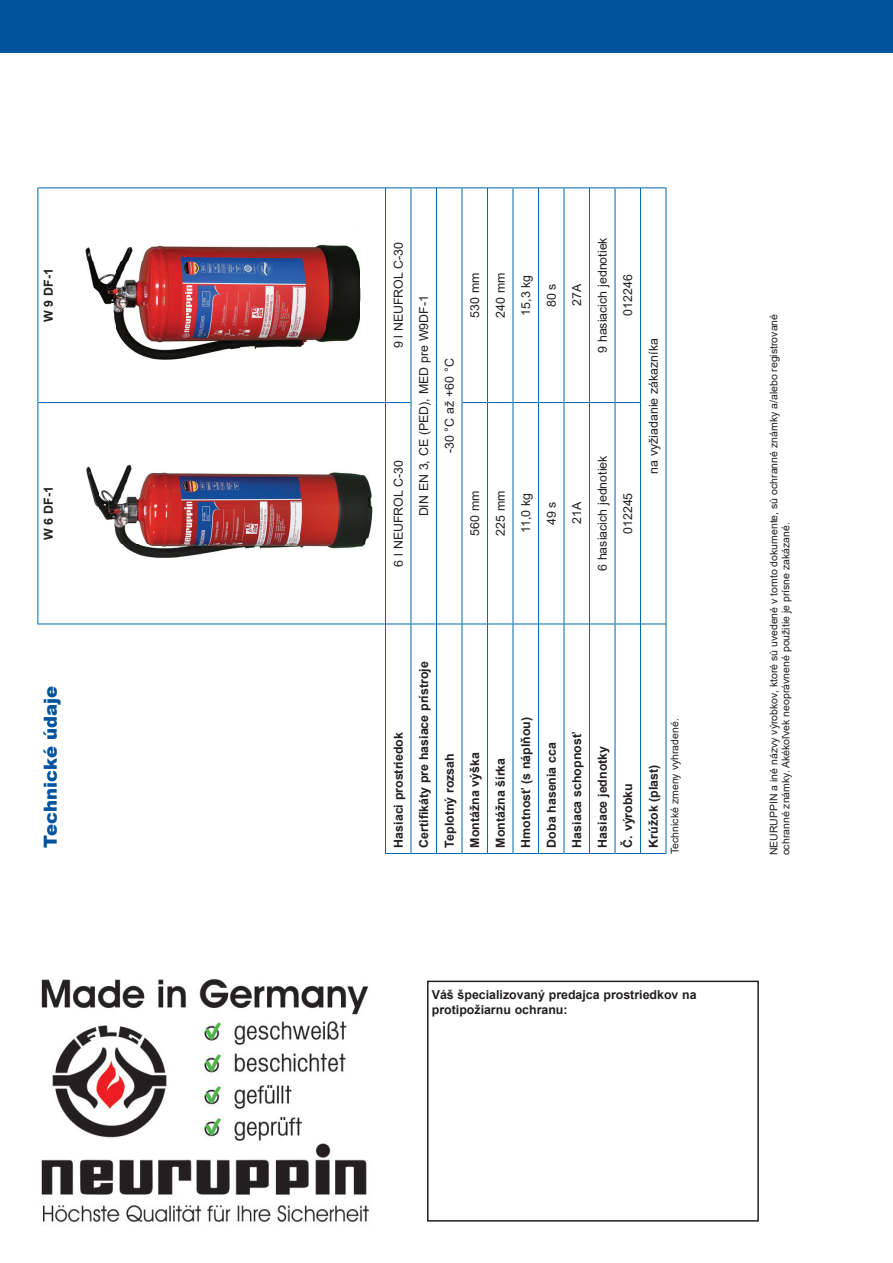
<style>
.page{position:relative;width:893px;height:1263px;background:#fff}
.page>*{position:absolute;margin:0;border:0;box-sizing:border-box;transform-origin:0 0}
._03_12_pt_Blue_Heade{font:900 18px "Arial";color:#01539e}
._04_Bold_Subhead{font:700 12.3px/15px "Arial";color:#231f20}
._09_Tabbed_Copy{font:12.3px "Arial";color:#231f20}
._16_Note_7_pt__type{font:10.5px/12px "Arial";color:#231f20}
</style>
<div class="page">
<div style="left:0;top:0;width:893px;height:52px;background:#01539e"></div>
<hr style="left:38px;top:403px;width:1px;height:221px;background:#0068a9">
<hr style="left:38px;top:624px;width:347px;height:1px;background:#0068a9">
<hr style="left:38px;top:187px;width:1px;height:216px;background:#0068a9">
<hr style="left:38px;top:402px;width:347px;height:1px;background:#0068a9">
<hr style="left:38px;top:187px;width:347px;height:1px;background:#0068a9">
<hr style="left:385px;top:624px;width:1px;height:230px;background:#0068a9">
<hr style="left:385px;top:403px;width:1px;height:221px;background:#0068a9">
<hr style="left:385px;top:187px;width:1px;height:216px;background:#0068a9">
<svg style="left:386px;top:402px;width:25px;height:1px"></svg>
<hr style="left:411px;top:624px;width:1px;height:230px;background:#0068a9">
<hr style="left:411px;top:403px;width:1px;height:221px;background:#0068a9">
<hr style="left:411px;top:187px;width:1px;height:216px;background:#0068a9">
<hr style="left:436px;top:624px;width:1px;height:230px;background:#0068a9">
<hr style="left:436px;top:403px;width:1px;height:221px;background:#0068a9">
<hr style="left:436px;top:187px;width:1px;height:216px;background:#0068a9">
<hr style="left:462px;top:624px;width:1px;height:230px;background:#0068a9">
<hr style="left:462px;top:403px;width:1px;height:221px;background:#0068a9">
<hr style="left:462px;top:187px;width:1px;height:216px;background:#0068a9">
<hr style="left:487px;top:624px;width:1px;height:230px;background:#0068a9">
<hr style="left:487px;top:403px;width:1px;height:221px;background:#0068a9">
<hr style="left:487px;top:187px;width:1px;height:216px;background:#0068a9">
<hr style="left:513px;top:624px;width:1px;height:230px;background:#0068a9">
<hr style="left:513px;top:403px;width:1px;height:221px;background:#0068a9">
<hr style="left:513px;top:187px;width:1px;height:216px;background:#0068a9">
<hr style="left:538px;top:624px;width:1px;height:230px;background:#0068a9">
<hr style="left:538px;top:403px;width:1px;height:221px;background:#0068a9">
<hr style="left:538px;top:187px;width:1px;height:216px;background:#0068a9">
<hr style="left:564px;top:624px;width:1px;height:230px;background:#0068a9">
<hr style="left:564px;top:403px;width:1px;height:221px;background:#0068a9">
<hr style="left:564px;top:187px;width:1px;height:216px;background:#0068a9">
<hr style="left:589px;top:624px;width:1px;height:230px;background:#0068a9">
<hr style="left:589px;top:403px;width:1px;height:221px;background:#0068a9">
<hr style="left:589px;top:187px;width:1px;height:216px;background:#0068a9">
<hr style="left:615px;top:624px;width:1px;height:230px;background:#0068a9">
<hr style="left:615px;top:403px;width:1px;height:221px;background:#0068a9">
<hr style="left:615px;top:187px;width:1px;height:216px;background:#0068a9">
<svg style="left:462px;top:402px;width:178px;height:1px"></svg>
<svg style="left:386px;top:187px;width:280px;height:1px"></svg>
<hr style="left:640px;top:624px;width:1px;height:230px;background:#0068a9">
<svg style="left:386px;top:853px;width:280px;height:1px"></svg>
<hr style="left:640px;top:403px;width:1px;height:221px;background:#0068a9">
<svg style="left:386px;top:624px;width:280px;height:1px"></svg>
<hr style="left:640px;top:187px;width:1px;height:216px;background:#0068a9">
<hr style="left:666px;top:624px;width:1px;height:230px;background:#0068a9">
<hr style="left:666px;top:403px;width:1px;height:221px;background:#0068a9">
<hr style="left:666px;top:187px;width:1px;height:216px;background:#0068a9">
<img style="left:86px;top:464px;width:287px;height:94px">
<img style="left:85px;top:244px;width:276px;height:116px">
<div style="left:427px;top:980px;width:332px;height:241px;border:2px solid #231f20"></div>
<img style="left:41px;top:979px;width:328px;height:243px">
<p class="_04_Bold_Subhead" style="left:41px;top:322px;width:55px;rotate:-90deg">W 9 DF-1</p>
<p class="_04_Bold_Subhead" style="left:41px;top:540px;width:55px;rotate:-90deg">W 6 DF-1</p>
<p class="_03_12_pt_Blue_Heade" style="left:37px;top:847px;width:163px;rotate:-90deg">Technické údaje</p>
<p class="_09_Tabbed_Copy" style="left:390px;top:348px;width:108px;rotate:-90deg">9 l NEUFROL C-30</p>
<p class="_09_Tabbed_Copy" style="left:390px;top:566px;width:108px;rotate:-90deg">6 l NEUFROL C-30</p>
<p class="_09_Tabbed_Copy" style="left:415px;top:516px;width:223px;rotate:-90deg">DIN EN 3, CE (PED), MED pre W9DF-1</p>
<p class="_09_Tabbed_Copy" style="left:441px;top:453px;width:96px;rotate:-90deg">-30 °C až +60 °C</p>
<p class="_09_Tabbed_Copy" style="left:466px;top:318px;width:47px;rotate:-90deg">530 mm</p>
<p class="_09_Tabbed_Copy" style="left:466px;top:536px;width:47px;rotate:-90deg">560 mm</p>
<p class="_09_Tabbed_Copy" style="left:492px;top:318px;width:47px;rotate:-90deg">240 mm</p>
<p class="_09_Tabbed_Copy" style="left:517px;top:316px;width:42px;rotate:-90deg">15,3 kg</p>
<p class="_09_Tabbed_Copy" style="left:543px;top:307px;width:25px;rotate:-90deg">80 s</p>
<p class="_09_Tabbed_Copy" style="left:568px;top:306px;width:24px;rotate:-90deg">27A</p>
<p class="_09_Tabbed_Copy" style="left:492px;top:536px;width:47px;rotate:-90deg">225 mm</p>
<p class="_09_Tabbed_Copy" style="left:517px;top:533px;width:42px;rotate:-90deg">11,0 kg</p>
<p class="_09_Tabbed_Copy" style="left:543px;top:525px;width:25px;rotate:-90deg">49 s</p>
<p class="_09_Tabbed_Copy" style="left:568px;top:524px;width:24px;rotate:-90deg">21A</p>
<p class="_09_Tabbed_Copy" style="left:594px;top:353px;width:117px;rotate:-90deg">9 hasiacich jednotiek</p>
<p class="_09_Tabbed_Copy" style="left:619px;top:316px;width:43px;rotate:-90deg">012246</p>
<p class="_09_Tabbed_Copy" style="left:594px;top:571px;width:117px;rotate:-90deg">6 hasiacich jednotiek</p>
<p class="_09_Tabbed_Copy" style="left:619px;top:534px;width:43px;rotate:-90deg">012245</p>
<p class="_09_Tabbed_Copy" style="left:645px;top:474px;width:137px;rotate:-90deg">na vyžiadanie zákazníka</p>
<p class="_04_Bold_Subhead" style="left:391px;top:847px;width:117px;rotate:-90deg">Hasiaci prostriedok</p>
<p class="_04_Bold_Subhead" style="left:417px;top:847px;width:188px;rotate:-90deg">Certifikáty pre hasiace prístroje</p>
<p class="_04_Bold_Subhead" style="left:442px;top:847px;width:96px;rotate:-90deg">Teplotný rozsah</p>
<p class="_04_Bold_Subhead" style="left:468px;top:847px;width:97px;rotate:-90deg">Montážna výška</p>
<p class="_04_Bold_Subhead" style="left:493px;top:847px;width:91px;rotate:-90deg">Montážna šírka</p>
<p class="_04_Bold_Subhead" style="left:519px;top:847px;width:132px;rotate:-90deg">Hmotnosť (s náplňou)</p>
<p class="_04_Bold_Subhead" style="left:544px;top:847px;width:107px;rotate:-90deg">Doba hasenia cca</p>
<p class="_04_Bold_Subhead" style="left:570px;top:847px;width:116px;rotate:-90deg">Hasiaca schopnosť</p>
<p class="_04_Bold_Subhead" style="left:595px;top:847px;width:103px;rotate:-90deg">Hasiace jednotky</p>
<p class="_04_Bold_Subhead" style="left:621px;top:847px;width:66px;rotate:-90deg">Č. výrobku</p>
<p class="_04_Bold_Subhead" style="left:646px;top:847px;width:84px;rotate:-90deg">Krúžok (plast)</p>
<p class="_16_Note_7_pt__type" style="left:669px;top:854px;width:137px;rotate:-90deg">Technické zmeny vyhradené.</p>
<p class="_04_Bold_Subhead" style="left:432px;top:987px;width:266px">Váš špecializovaný predajca prostriedkov na protipožiarnu ochranu:</p>
<p class="_16_Note_7_pt__type" style="left:768px;top:855px;width:543px;rotate:-90deg">NEURUPPIN a iné názvy výrobkov, ktoré sú uvedené v tomto dokumente, sú ochranné známky a/alebo registrované ochranné známky. Akékoľvek neoprávnené použitie je prísne zakázané.</p>
</div>
